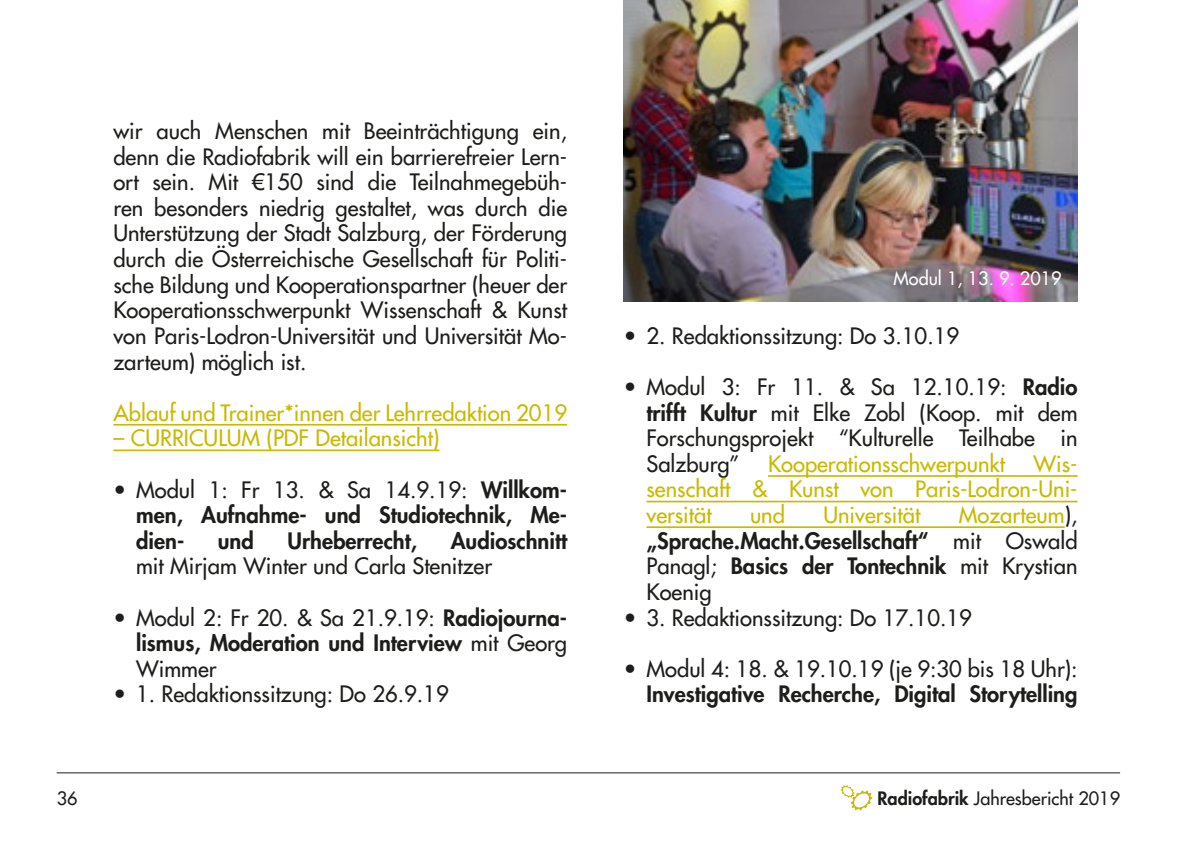
<style>
.page{position:relative;width:1191px;height:842px;background:#fff}
.page>*{position:absolute;margin:0;border:0;box-sizing:border-box;transform-origin:0 0}
.t1{font:22px/25.6px "Futura LT";color:#1d1d1b;text-align:justify}
.t2{font:800 22px/25.6px "Futura LT";color:#1d1d1b;text-align:justify}
.t3{font:22px/25.6px "Futura LT";color:#cab900;text-align:justify}
.t4{font:18px "Futura LT";color:#1d1d1b}
.t5{font:18px "Futura LT";color:#fff}
.s1{font-weight:400}
.s2{font-weight:800}
.s3{font-weight:400;color:#cab900}
</style>
<div class="page">
<hr style="left:57px;top:772px;width:1063px;height:1px;background:#1d1d1b">
<svg style="left:840px;top:785px;width:32px;height:25px"></svg>
<hr style="left:113px;top:424px;width:454px;height:2px;background:#cab900">
<hr style="left:113px;top:449px;width:326px;height:2px;background:#cab900">
<hr style="left:768px;top:475px;width:309px;height:2px;background:#cab900">
<hr style="left:646px;top:501px;width:431px;height:1px;background:#cab900">
<hr style="left:646px;top:526px;width:418px;height:2px;background:#cab900">
<img style="left:624px;top:0;width:453px;height:302px">
<p class="t1" style="left:113px;top:118px;width:455px">wir auch Menschen mit Beeinträchtigung ein, denn die Radiofabrik will ein barrierefreier Lern&shy;ort sein. Mit €150 sind die Teilnahmegebüh&shy;ren besonders niedrig gestaltet, was durch die Unterstützung der Stadt Salzburg, der Förderung durch die Österreichische Gesellschaft für Politi&shy;sche Bildung und Kooperationspartner (heuer der Kooperationsschwerpunkt Wissenschaft &amp; Kunst von Paris-Lodron-Universität und Universität Mo&shy;zarteum) möglich ist.</p>
<p class="t3" style="left:113px;top:400px;width:455px">Ablauf und Trainer*innen der Lehrredaktion 2019</p>
<p class="t3" style="left:113px;top:425px;width:327px">– CURRICULUM (PDF Detailansicht)</p>
<p class="t2" style="left:136px;top:476px;width:432px;text-indent:-23px"><span class="s1">• Modul 1: Fr 13. &amp; Sa 14.9.19:</span> Willkom&shy;men, Aufnahme- und Studiotechnik, Me&shy;dien-</p>
<p class="t2" style="left:218px;top:527px;width:38px">und</p>
<p class="t2" style="left:287px;top:527px;width:131px">Urheberrecht,</p>
<p class="t2" style="left:451px;top:527px;width:118px">Audioschnitt</p>
<p class="t1" style="left:136px;top:553px;width:357px">mit Mirjam Winter und Carla Stenitzer</p>
<p class="t2" style="left:136px;top:604px;width:432px;text-indent:-23px"><span class="s1">• Modul 2: Fr 20. &amp; Sa 21.9.19:</span> Radiojourna&shy;lismus, Moderation und Interview <span class="s1">mit Georg Wimmer</span></p>
<p class="t1" style="left:113px;top:681px;width:337px">• 1. Redaktionssitzung: Do 26.9.19</p>
<p class="t5" style="left:893px;top:266px;width:169px">Modul 1, 13. 9. 2019</p>
<p class="t1" style="left:624px;top:323px;width:337px">• 2. Redaktionssitzung: Do 3.10.19</p>
<p class="t1" style="left:646px;top:374px;width:432px;text-indent:-23px">• Modul 3: Fr 11. &amp; Sa 12.10.19: <span class="s2">Radio trifft Kultur</span> mit Elke Zobl (Koop. mit dem Forschungsprojekt “Kulturelle Teilhabe in Salzburg”</p>
<p class="t3" style="left:768px;top:451px;width:238px">Kooperationsschwerpunkt</p>
<p class="t3" style="left:646px;top:451px;width:432px;text-indent:387px">Wis&shy;senschaft &amp; Kunst von Paris-Lodron-Uni&shy;versität</p>
<p class="t3" style="left:750px;top:502px;width:37px">und</p>
<p class="t3" style="left:823px;top:502px;width:98px">Universität</p>
<p class="t2" style="left:646px;top:502px;width:432px;text-indent:312px"><span class="s3">Mozarteum</span><span class="s1">), </span>„Sprache.Macht.Gesellschaft“ <span class="s1">mit Oswald Panagl;</span> Basics der Tontechnik <span class="s1">mit Krystian Koenig</span></p>
<p class="t1" style="left:624px;top:604px;width:349px">• 3. Redaktionssitzung: Do 17.10.19</p>
<p class="t1" style="left:624px;top:656px;width:455px">• Modul 4: 18. &amp; 19.10.19 (je 9:30 bis 18 Uhr):</p>
<p class="t2" style="left:646px;top:681px;width:432px">Investigative Recherche, Digital Storytelling</p>
<p class="t4" style="left:57px;top:786px;width:22px">36</p>
<p class="t4" style="left:877px;top:786px;width:244px"><span class="s2">Radiofabrik</span> Jahresbericht 2019</p>
</div>
